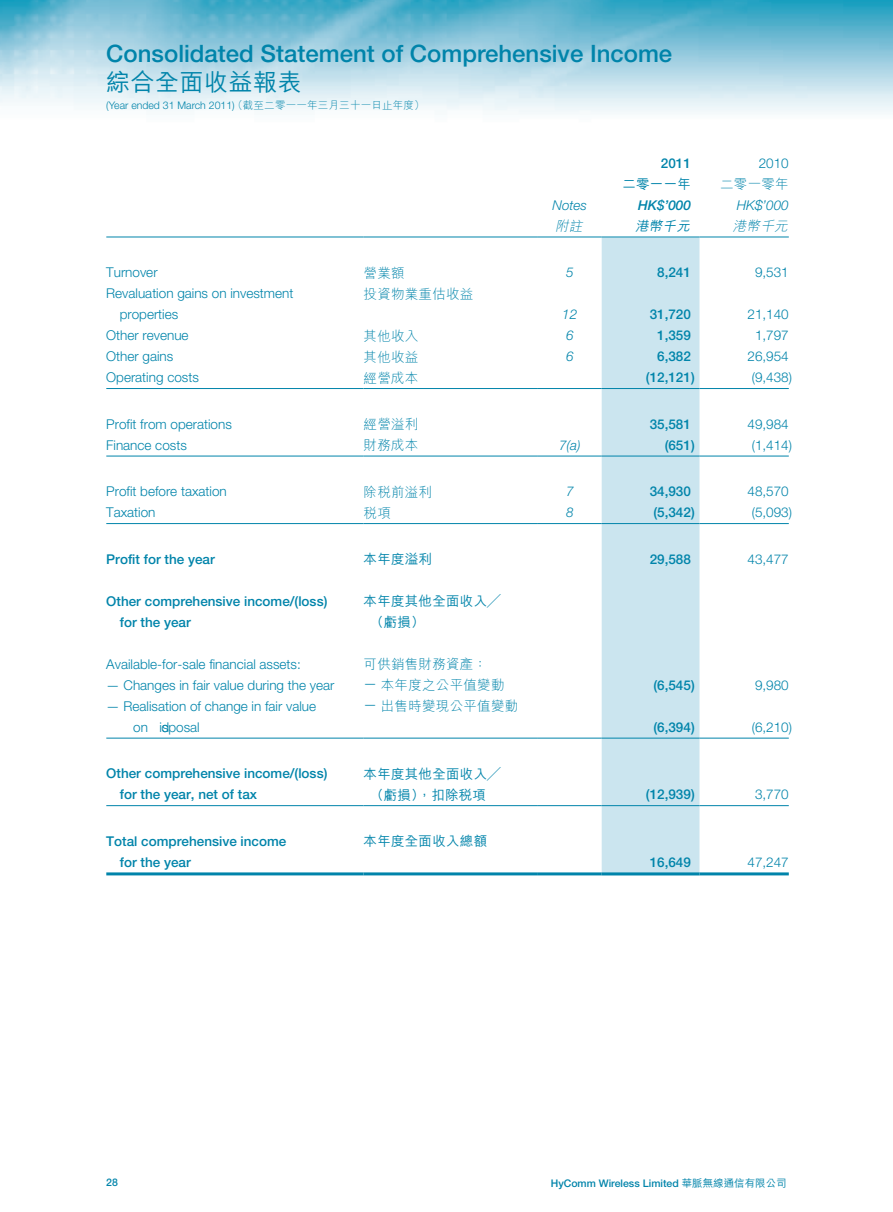
<style>
.page{position:relative;width:893px;height:1212px;background:#fff}
.page>*{position:absolute;margin:0;border:0;box-sizing:border-box;transform-origin:0 0}
.t1{font:500 24px "Helvetica Neue LT Std";color:#0084aa}
.t2{font:24px "M Hei HK Medium B5 pc H";letter-spacing:.02em;color:#0084aa}
.t3{font:300 13.5px/21px "Helvetica Neue LT Std";color:#0084aa}
.t4{font:500 13.5px/21px "Helvetica Neue LT Std";color:#0084aa}
.t5{font:13.5px "M Hei HK Light B5 pc H";letter-spacing:.02em;color:#0084aa}
.t6{font:13.5px/21px "M Hei HK Medium B5 pc H";letter-spacing:.02em;color:#0084aa}
.t7{font:italic 300 13.5px "Helvetica Neue LT Std";color:#0084aa}
.t8{font:italic 500 13.5px "Helvetica Neue LT Std";color:#0084aa}
.t9{font:italic 13.5px "M Hei HK Light B5 pc H";color:#0084aa}
.t10{font:italic 13.5px "M Hei HK Medium B5 pc H";color:#0084aa}
.t11{font:300 10.5px "Helvetica Neue LT Std";color:#0084aa}
.t12{font:500 10.5px "Helvetica Neue LT Std";color:#0084aa}
.s1{font-family:"M Hei HK Light B5 pc H";font-weight:400}
.s2{font-family:"Helvetica Neue LT Std";font-weight:300}
.s3{font-family:"M Hei HK Medium B5 pc H";font-weight:400}
</style>
<div class="page">
<img style="left:0;top:0;width:892px;height:876px">
<img style="left:892px;top:0;width:1px;height:1212px">
<div style="left:602px;top:238px;width:97px;height:634px;background:#cbe5ef"></div>
<hr style="left:106px;top:237px;width:258px;height:1px;background:#0084aa">
<hr style="left:364px;top:237px;width:174px;height:1px;background:#0084aa">
<hr style="left:538px;top:237px;width:64px;height:1px;background:#0084aa">
<hr style="left:602px;top:237px;width:97px;height:1px;background:#0084aa">
<hr style="left:699px;top:237px;width:90px;height:1px;background:#0084aa">
<hr style="left:106px;top:388px;width:258px;height:1px;background:#0084aa">
<hr style="left:364px;top:388px;width:174px;height:1px;background:#0084aa">
<hr style="left:538px;top:388px;width:64px;height:1px;background:#0084aa">
<hr style="left:602px;top:388px;width:97px;height:1px;background:#0084aa">
<hr style="left:699px;top:388px;width:90px;height:1px;background:#0084aa">
<hr style="left:106px;top:456px;width:258px;height:1px;background:#0084aa">
<hr style="left:364px;top:456px;width:174px;height:1px;background:#0084aa">
<hr style="left:538px;top:456px;width:64px;height:1px;background:#0084aa">
<hr style="left:602px;top:456px;width:97px;height:1px;background:#0084aa">
<hr style="left:699px;top:456px;width:90px;height:1px;background:#0084aa">
<hr style="left:106px;top:523px;width:258px;height:1px;background:#0084aa">
<hr style="left:364px;top:523px;width:174px;height:1px;background:#0084aa">
<hr style="left:538px;top:523px;width:64px;height:1px;background:#0084aa">
<hr style="left:602px;top:523px;width:97px;height:1px;background:#0084aa">
<hr style="left:699px;top:523px;width:90px;height:1px;background:#0084aa">
<hr style="left:106px;top:738px;width:258px;height:1px;background:#0084aa">
<hr style="left:364px;top:738px;width:174px;height:1px;background:#0084aa">
<hr style="left:538px;top:738px;width:64px;height:1px;background:#0084aa">
<hr style="left:602px;top:738px;width:97px;height:1px;background:#0084aa">
<hr style="left:699px;top:738px;width:90px;height:1px;background:#0084aa">
<hr style="left:106px;top:805px;width:258px;height:1px;background:#0084aa">
<hr style="left:364px;top:805px;width:174px;height:1px;background:#0084aa">
<hr style="left:538px;top:805px;width:64px;height:1px;background:#0084aa">
<hr style="left:602px;top:805px;width:97px;height:1px;background:#0084aa">
<hr style="left:699px;top:805px;width:90px;height:1px;background:#0084aa">
<hr style="left:106px;top:872px;width:258px;height:3px;background:#0084aa">
<hr style="left:364px;top:872px;width:174px;height:3px;background:#0084aa">
<hr style="left:538px;top:872px;width:64px;height:3px;background:#0084aa">
<hr style="left:602px;top:872px;width:97px;height:3px;background:#0084aa">
<hr style="left:699px;top:872px;width:90px;height:3px;background:#0084aa">
<h1 class="t1" style="left:106px;top:45px;width:567px">Consolidated Statement of Comprehensive Income</h1>
<h1 class="t2" style="left:106px;top:73px;width:197px">綜合全面收益報表</h1>
<p class="t11" style="left:106px;top:102px;width:320px">(Year ended 31 March 2011) <span class="s1">（截至二零一一年三月三十一日止年度）</span></p>
<p class="t4" style="left:661px;top:154px;width:32px">2011</p>
<p class="t3" style="left:759px;top:154px;width:32px">2010</p>
<p class="t6" style="left:622px;top:175px;width:70px">二零一一年</p>
<p class="t5" style="left:720px;top:179px;width:70px">二零一零年</p>
<p class="t7" style="left:553px;top:200px;width:36px">Notes</p>
<p class="t8" style="left:638px;top:200px;width:54px">HK$’000</p>
<p class="t7" style="left:737px;top:200px;width:54px">HK$’000</p>
<p class="t9" style="left:555px;top:221px;width:31px">附註</p>
<p class="t10" style="left:635px;top:221px;width:59px">港幣千元</p>
<p class="t9" style="left:733px;top:221px;width:59px">港幣千元</p>
<p class="t3" style="left:106px;top:263px;width:53px">Turnover</p>
<p class="t5" style="left:364px;top:267px;width:43px">營業額</p>
<p class="t7" style="left:566px;top:267px;width:9px">5</p>
<p class="t4" style="left:657px;top:263px;width:35px">8,241</p>
<p class="t3" style="left:755px;top:263px;width:35px">9,531</p>
<p class="t3" style="left:120px;top:284px;width:175px;text-indent:-14px">Revaluation gains on investment properties</p>
<p class="t5" style="left:364px;top:288px;width:111px">投資物業重估收益</p>
<p class="t7" style="left:562px;top:309px;width:17px">12</p>
<p class="t4" style="left:650px;top:305px;width:43px">31,720</p>
<p class="t3" style="left:747px;top:305px;width:43px">21,140</p>
<p class="t3" style="left:106px;top:326px;width:84px">Other revenue</p>
<p class="t5" style="left:364px;top:330px;width:56px">其他收入</p>
<p class="t7" style="left:566px;top:330px;width:9px">6</p>
<p class="t4" style="left:657px;top:326px;width:35px">1,359</p>
<p class="t3" style="left:755px;top:326px;width:35px">1,797</p>
<p class="t3" style="left:106px;top:347px;width:69px">Other gains</p>
<p class="t5" style="left:364px;top:351px;width:56px">其他收益</p>
<p class="t7" style="left:566px;top:351px;width:9px">6</p>
<p class="t4" style="left:657px;top:347px;width:35px">6,382</p>
<p class="t3" style="left:747px;top:347px;width:43px">26,954</p>
<p class="t3" style="left:106px;top:368px;width:94px">Operating costs</p>
<p class="t5" style="left:364px;top:372px;width:56px">經營成本</p>
<p class="t4" style="left:646px;top:368px;width:50px">(12,121)</p>
<p class="t3" style="left:752px;top:368px;width:42px">(9,438)</p>
<p class="t3" style="left:106px;top:415px;width:127px">Profit from operations</p>
<p class="t5" style="left:364px;top:419px;width:56px">經營溢利</p>
<p class="t4" style="left:650px;top:415px;width:43px">35,581</p>
<p class="t3" style="left:747px;top:415px;width:43px">49,984</p>
<p class="t3" style="left:106px;top:436px;width:82px">Finance costs</p>
<p class="t5" style="left:364px;top:440px;width:56px">財務成本</p>
<p class="t7" style="left:559px;top:440px;width:23px">7(a)</p>
<p class="t4" style="left:665px;top:436px;width:32px">(651)</p>
<p class="t3" style="left:752px;top:436px;width:42px">(1,414)</p>
<p class="t3" style="left:106px;top:482px;width:122px">Profit before taxation</p>
<p class="t5" style="left:364px;top:486px;width:70px">除稅前溢利</p>
<p class="t7" style="left:566px;top:486px;width:9px">7</p>
<p class="t4" style="left:650px;top:482px;width:43px">34,930</p>
<p class="t3" style="left:747px;top:482px;width:43px">48,570</p>
<p class="t3" style="left:106px;top:503px;width:51px">Taxation</p>
<p class="t5" style="left:364px;top:507px;width:29px">稅項</p>
<p class="t7" style="left:566px;top:507px;width:9px">8</p>
<p class="t4" style="left:653px;top:503px;width:43px">(5,342)</p>
<p class="t3" style="left:752px;top:503px;width:42px">(5,093)</p>
<p class="t4" style="left:106px;top:550px;width:110px">Profit for the year</p>
<p class="t6" style="left:364px;top:550px;width:70px">本年度溢利</p>
<p class="t4" style="left:650px;top:550px;width:43px">29,588</p>
<p class="t3" style="left:747px;top:550px;width:43px">43,477</p>
<p class="t4" style="left:120px;top:592px;width:209px;text-indent:-14px">Other comprehensive income/(loss) for the year</p>
<p class="t6" style="left:370px;top:592px;width:132px;text-indent:-7px">本年度其他全面收入╱（虧損）</p>
<p class="t3" style="left:106px;top:655px;width:196px">Available-for-sale financial assets:</p>
<p class="t5" style="left:364px;top:659px;width:125px">可供銷售財務資產：</p>
<p class="t3" style="left:106px;top:676px;width:230px">— Changes in fair value during the year</p>
<p class="t5" style="left:364px;top:680px;width:142px"><sup>—</sup> 本年度之公平值變動</p>
<p class="t4" style="left:653px;top:676px;width:43px">(6,545)</p>
<p class="t3" style="left:755px;top:676px;width:35px">9,980</p>
<p class="t3" style="left:133px;top:697px;width:184px;text-indent:-27px">— Realisation of change in fair value on disposal</p>
<p class="t5" style="left:364px;top:701px;width:156px"><span class="s2">—</span> 出售時變現公平值變動</p>
<p class="t4" style="left:653px;top:718px;width:43px">(6,394)</p>
<p class="t3" style="left:752px;top:718px;width:42px">(6,210)</p>
<p class="t4" style="left:120px;top:764px;width:209px;text-indent:-14px">Other comprehensive income/(loss) for the year, net of tax</p>
<p class="t6" style="left:364px;top:765px;width:139px;text-align:center">本年度其他全面收入╱（虧損），扣除稅項</p>
<p class="t4" style="left:120px;top:832px;width:168px;text-indent:-14px">Total comprehensive income for the year</p>
<p class="t6" style="left:364px;top:832px;width:125px">本年度全面收入總額</p>
<p class="t4" style="left:646px;top:785px;width:50px">(12,939)</p>
<p class="t3" style="left:755px;top:785px;width:35px">3,770</p>
<p class="t4" style="left:650px;top:853px;width:43px">16,649</p>
<p class="t3" style="left:747px;top:853px;width:43px">47,247</p>
<p class="t12" style="left:106px;top:1179px;width:13px">28</p>
<p class="t12" style="left:551px;top:1179px;width:237px">HyComm Wireless Limited <span class="s3">華脈無線通信有限公司</span></p>
</div>
